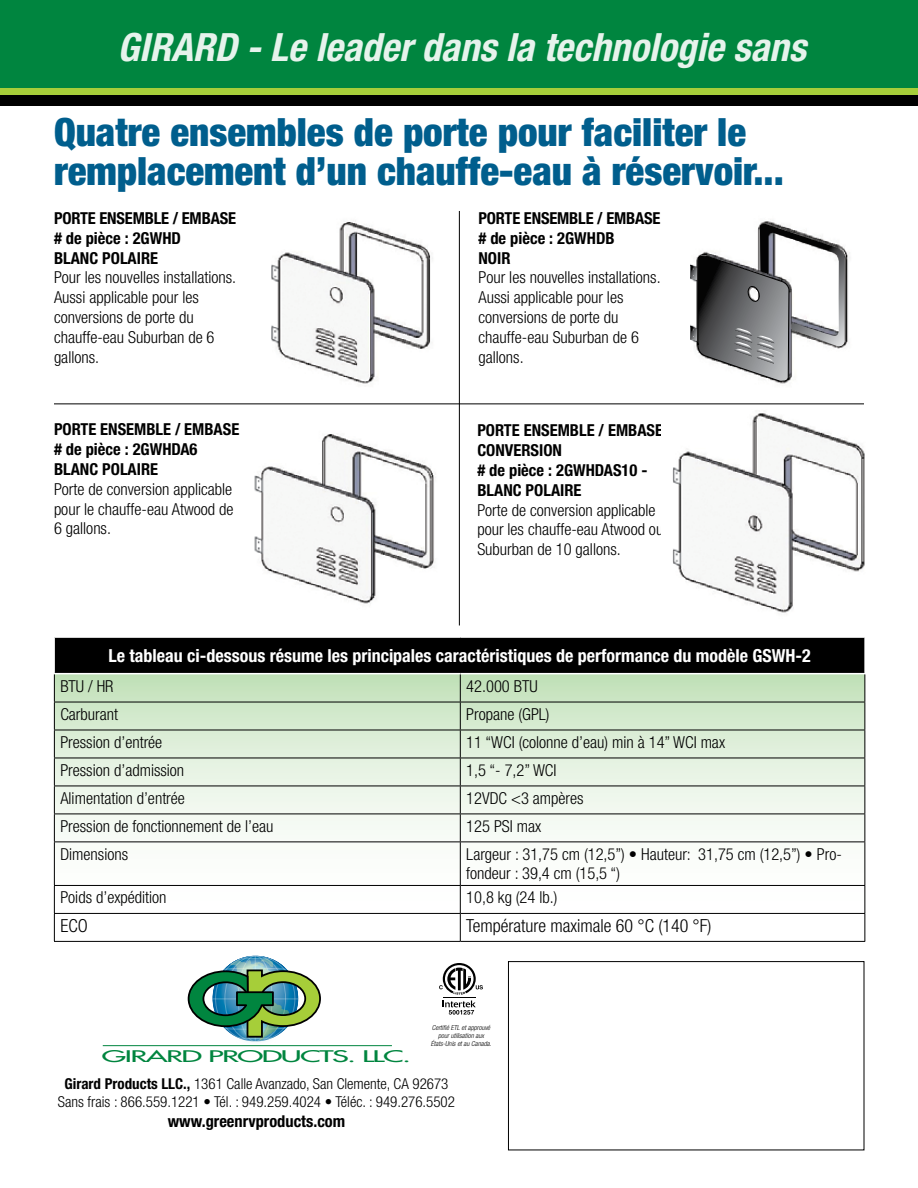
<style>
.page{position:relative;width:918px;height:1188px;background:#fff}
.page>*{position:absolute;margin:0;border:0;box-sizing:border-box;transform-origin:0 0}
.t1{font:900 condensed 39px/39px "Helvetica Neue LT Std";color:#005e8d}
.t2{font:italic 700 condensed 39px "Helvetica Neue LT Std";color:#e6f3ec}
.t3{font:700 condensed 18px "Helvetica Neue LT Std";color:#fff}
.t4{font:300 condensed 18px "Helvetica Neue LT Std";color:#000}
.t5{font:300 condensed 16.5px/19.8px "Helvetica Neue LT Std";color:#000}
.t6{font:700 condensed 16.5px/19.8px "Helvetica Neue LT Std";color:#000}
.t7{font:700 condensed 16.35px "Helvetica Neue LT Std";color:#000}
.t8{font:15.6px "Futura";letter-spacing:-.05em;color:#00853f;scale:2 1}
.t9{font:300 condensed 15px/18px "Helvetica Neue LT Std";color:#000;text-align:center}
.t10{font:300 condensed 12px "Frutiger";color:#000}
.t11{font:italic 300 condensed 6.9px/8.2px "Helvetica Neue LT Std";color:#000;text-align:center}
.s1{font-weight:700}
</style>
<div class="page">
<svg style="left:55px;top:674px;width:809px;height:257px"></svg>
<img style="left:218px;top:1040px;width:75px;height:7px">
<svg style="left:187px;top:958px;width:134px;height:82px"></svg>
<hr style="left:103px;top:1045px;width:289px;height:1px;background:#00853f">
<div style="left:0;top:0;width:918px;height:99px;background:#00853f"></div>
<div style="left:0;top:95px;width:918px;height:11px;background:#000"></div>
<div style="left:0;top:88px;width:918px;height:6px;background:#a6ce39"></div>
<div style="left:54px;top:637px;width:811px;height:37px;background:#000"></div>
<hr style="left:54px;top:637px;width:406px;height:1px;background:#fff">
<hr style="left:54px;top:638px;width:1px;height:35px;background:#fff">
<hr style="left:460px;top:637px;width:405px;height:1px;background:#fff">
<hr style="left:864px;top:638px;width:1px;height:35px;background:#fff">
<hr style="left:54px;top:673px;width:406px;height:1px;background:#fff">
<hr style="left:460px;top:673px;width:405px;height:1px;background:#fff">
<hr style="left:54px;top:702px;width:406px;height:1px;background:#000">
<hr style="left:460px;top:702px;width:405px;height:1px;background:#000">
<hr style="left:54px;top:730px;width:406px;height:1px;background:#000">
<hr style="left:460px;top:730px;width:405px;height:1px;background:#000">
<hr style="left:54px;top:758px;width:406px;height:1px;background:#000">
<hr style="left:460px;top:758px;width:405px;height:1px;background:#000">
<hr style="left:54px;top:786px;width:406px;height:1px;background:#000">
<hr style="left:460px;top:786px;width:405px;height:1px;background:#000">
<hr style="left:54px;top:814px;width:406px;height:1px;background:#000">
<svg style="left:54px;top:674px;width:1px;height:168px"></svg>
<hr style="left:460px;top:814px;width:405px;height:1px;background:#000">
<svg style="left:460px;top:674px;width:1px;height:168px"></svg>
<svg style="left:864px;top:674px;width:1px;height:168px"></svg>
<hr style="left:54px;top:842px;width:406px;height:1px;background:#000">
<hr style="left:54px;top:842px;width:1px;height:43px;background:#000">
<hr style="left:460px;top:842px;width:405px;height:1px;background:#000">
<hr style="left:460px;top:842px;width:1px;height:43px;background:#000">
<hr style="left:864px;top:842px;width:1px;height:43px;background:#000">
<hr style="left:54px;top:885px;width:406px;height:1px;background:#000">
<hr style="left:460px;top:885px;width:405px;height:1px;background:#000">
<hr style="left:54px;top:913px;width:406px;height:1px;background:#000">
<svg style="left:54px;top:886px;width:1px;height:55px"></svg>
<hr style="left:460px;top:913px;width:405px;height:1px;background:#000">
<svg style="left:460px;top:886px;width:1px;height:55px"></svg>
<svg style="left:864px;top:886px;width:1px;height:55px"></svg>
<hr style="left:54px;top:941px;width:406px;height:1px;background:#000">
<hr style="left:460px;top:941px;width:405px;height:1px;background:#000">
<img style="left:254px;top:434px;width:180px;height:170px">
<img style="left:672px;top:413px;width:193px;height:200px">
<img style="left:272px;top:220px;width:161px;height:164px">
<hr style="left:54px;top:404px;width:810px;height:1px;background:#000">
<hr style="left:459px;top:211px;width:1px;height:414px;background:#000">
<img style="left:690px;top:221px;width:160px;height:163px">
<svg style="left:691px;top:224px;width:154px;height:159px"></svg>
<div style="left:508px;top:961px;width:356px;height:189px;border:1px solid #000"></div>
<hr style="left:443px;top:997px;width:33px;height:1px;background:#010101">
<svg style="left:439px;top:963px;width:44px;height:32px"></svg>
<svg style="left:443px;top:1001px;width:33px;height:14px"></svg>
<h1 class="t2" style="left:118px;top:23px;width:690px">GIRARD - Le leader dans la technologie sans</h1>
<h1 class="t1" style="left:54px;top:112px;width:731px">Quatre ensembles de porte pour faciliter le remplacement d’un chauffe-eau à réservoir...</h1>
<p class="t6" style="left:54px;top:208px;width:184px">PORTE ENSEMBLE / EMBASE # de pièce : 2GWHD<br>BLANC POLAIRE</p>
<p class="t5" style="left:54px;top:268px;width:184px">Pour les nouvelles installations.<br>Aussi applicable pour les conversions de porte du chauffe-eau Suburban de 6 gallons.</p>
<p class="t6" style="left:54px;top:420px;width:187px">PORTE ENSEMBLE / EMBASE # de pièce : 2GWHDA6<br>BLANC POLAIRE</p>
<p class="t5" style="left:54px;top:479px;width:181px;text-align:justify">Porte de conversion applicable pour le chauffe-eau Atwood de 6 gallons.</p>
<p class="t6" style="left:478px;top:208px;width:184px">PORTE ENSEMBLE / EMBASE # de pièce : 2GWHDB<br>NOIR</p>
<p class="t5" style="left:478px;top:268px;width:184px">Pour les nouvelles installations.<br>Aussi applicable pour les conversions de porte du chauffe-eau Suburban de 6 gallons.</p>
<p class="t6" style="left:477px;top:420px;width:187px">PORTE ENSEMBLE / EMBASE<br>CONVERSION<br># de pièce : 2GWHDAS10 -<br>BLANC POLAIRE</p>
<p class="t5" style="left:477px;top:500px;width:187px">Porte de conversion applicable pour les chauffe-eau Atwood ou<br>Suburban de 10 gallons.</p>
<p class="t3" style="left:109px;top:645px;width:704px">Le tableau ci-dessous résume les principales caractéristiques de performance du modèle GSWH-2</p>
<p class="t5" style="left:60px;top:676px;width:55px">BTU / HR</p>
<p class="t5" style="left:466px;top:676px;width:73px">42.000 BTU</p>
<p class="t5" style="left:60px;top:704px;width:59px">Carburant</p>
<p class="t5" style="left:466px;top:704px;width:85px">Propane (GPL)</p>
<p class="t5" style="left:60px;top:732px;width:103px">Pression d’entrée</p>
<p class="t5" style="left:466px;top:732px;width:260px">11 “WCI (colonne d’eau) min à 14” WCI max</p>
<p class="t5" style="left:60px;top:760px;width:125px">Pression d’admission</p>
<p class="t5" style="left:466px;top:760px;width:92px">1,5 “- 7,2” WCI</p>
<p class="t5" style="left:60px;top:788px;width:126px">Alimentation d’entrée</p>
<p class="t5" style="left:466px;top:788px;width:119px">12VDC &lt;3 ampères</p>
<p class="t5" style="left:60px;top:816px;width:215px">Pression de fonctionnement de l’eau</p>
<p class="t5" style="left:466px;top:816px;width:77px">125 PSI max</p>
<p class="t5" style="left:60px;top:844px;width:69px">Dimensions</p>
<p class="t5" style="left:466px;top:844px;width:377px">Largeur : 31,75 cm (12,5”) • Hauteur: 31,75 cm (12,5”) • Pro&shy;fondeur : 39,4 cm (15,5 “)</p>
<p class="t5" style="left:60px;top:887px;width:108px">Poids d’expédition</p>
<p class="t5" style="left:466px;top:887px;width:93px">10,8 kg (24 lb.)</p>
<p class="t4" style="left:60px;top:916px;width:29px">ECO</p>
<p class="t4" style="left:466px;top:916px;width:247px">Température maximale 60 °C (140 °F)</p>
<p class="t11" style="left:431px;top:1023px;width:62px">Certifié ETL et approuvé pour utilisation aux<br>États-Unis et au Canada.</p>
<p class="t9" style="left:58px;top:1075px;width:399px"><span class="s1">Girard Products LLC.,</span> 1361 Calle Avanzado, San Clemente, CA 92673<br>Sans frais : 866.559.1221 • Tél. : 949.259.4024 • Téléc. : 949.276.5502</p>
<p class="t7" style="left:168px;top:1111px;width:179px">www.greenrvproducts.com</p>
<p class="t8" style="left:102px;top:1046px;width:156px">GIRARD PRODUCTS. LLC.</p>
<p class="t10" style="left:202px;top:1069px;width:118px">www.greenrvproducts.com</p>
</div>
